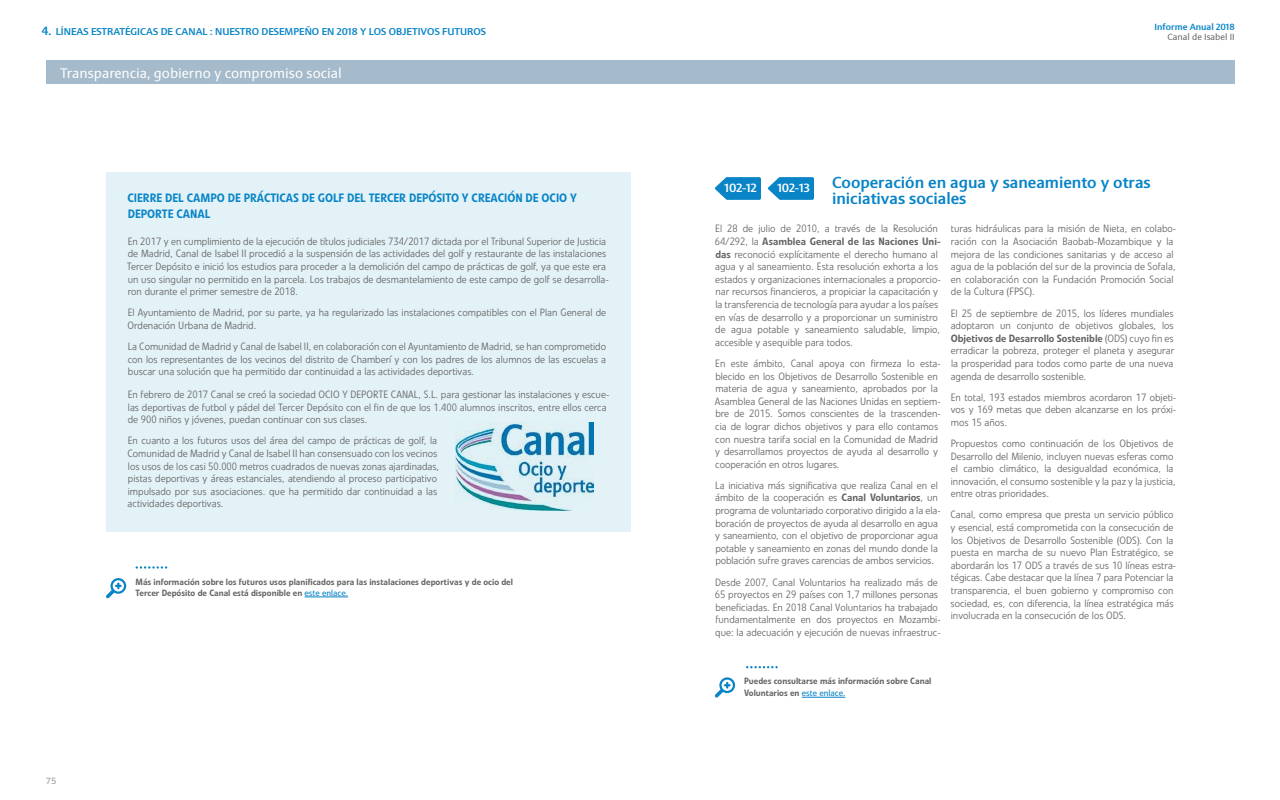
<style>
.page{position:relative;width:1280px;height:800px;background:#fff}
.page>*{position:absolute;margin:0;border:0;box-sizing:border-box;transform-origin:0 0}
.t1{font:500 16px/16px "Sinova Std";color:#0884c7}
.t2{font:14px "Sinova Std";color:#fff}
.t3{font:500 12px/16px "Linotype Veto";letter-spacing:-.005em;color:#0884c7}
.t4{font:500 12px "Sinova Std";letter-spacing:-.005em;color:#fff}
.t5{font:300 10.5px/12.6px "Linotype Veto";color:#646363}
.t6{font:500 10px "Sinova Std";color:#0884c7}
.t7{font:500 9px/11px "Linotype Veto";color:#646363}
.t8{font:500 9px "Sinova Std";color:#0884c7}
.t9{font:9px "Sinova Std";color:#646363}
.t10{font:600 9px "Neris";color:#aca9ac}
.s1{font-size:12px}
.s2{font-weight:400;color:#0884c7}
.s3{font-weight:500}
</style>
<div class="page">
<div style="left:106px;top:172px;width:524px;height:360px;background:#e2f2f7"></div>
<img style="left:455px;top:423px;width:139px;height:88px">
<hr style="left:305px;top:597px;width:43px;height:1px;background:#0884c7">
<svg style="left:106px;top:578px;width:20px;height:20px"></svg>
<svg style="left:715px;top:677px;width:20px;height:21px"></svg>
<hr style="left:802px;top:697px;width:43px;height:1px;background:#0884c7">
<div style="left:46px;top:61px;width:1189px;height:23px;background:#a5baca"></div>
<svg style="left:746px;top:666px;width:32px;height:2px"></svg>
<svg style="left:136px;top:566px;width:31px;height:3px"></svg>
<svg style="left:715px;top:177px;width:46px;height:23px"></svg>
<svg style="left:768px;top:177px;width:46px;height:23px"></svg>
<p class="t6" style="left:42px;top:26px;width:446px"><span class="s1">4.</span> LÍNEAS ESTRATÉGICAS DE CANAL : NUESTRO DESEMPEÑO EN 2018 Y LOS OBJETIVOS FUTUROS</p>
<p class="t8" style="left:1154px;top:21px;width:82px">Informe Anual 2018</p>
<p class="t9" style="left:1168px;top:32px;width:69px">Canal de Isabel II</p>
<h2 class="t2" style="left:60px;top:65px;width:283px">Transparencia, gobierno y compromiso social</h2>
<p class="t3" style="left:128px;top:190px;width:451px">CIERRE DEL CAMPO DE PRÁCTICAS DE GOLF DEL TERCER DEPÓSITO Y CREACIÓN DE OCIO Y<br>DEPORTE CANAL</p>
<p class="t5" style="left:127px;top:235px;width:484px">En 2017 y en cumplimiento de la ejecución de títulos judiciales 734/2017 dictada por el Tribunal Superior de Justicia de Madrid, Canal de Isabel II procedió a la suspensión de las actividades del golf y restaurante de las instalaciones Tercer Depósito e inició los estudios para proceder a la demolición del campo de prácticas de golf, ya que este era un uso singular no permitido en la parcela. Los trabajos de desmantelamiento de este campo de golf se desarrolla&shy;ron durante el primer semestre de 2018.</p>
<p class="t5" style="left:127px;top:306px;width:480px">El Ayuntamiento de Madrid, por su parte, ya ha regularizado las instalaciones compatibles con el Plan General de<br>Ordenación Urbana de Madrid.</p>
<p class="t5" style="left:128px;top:340px;width:480px;text-align:justify">La Comunidad de Madrid y Canal de Isabel II, en colaboración con el Ayuntamiento de Madrid, se han comprometido con los representantes de los vecinos del distrito de Chamberí y con los padres de los alumnos de las escuelas a buscar una solución que ha permitido dar continuidad a las actividades deportivas.</p>
<p class="t5" style="left:128px;top:388px;width:483px">En febrero de 2017 Canal se creó la sociedad OCIO Y DEPORTE CANAL, S.L. para gestionar las instalaciones y escue&shy;las deportivas de futbol y pádel del Tercer Depósito con el fin de que los 1.400 alumnos inscritos, entre ellos cerca de 900 niños y jóvenes, puedan continuar con sus clases.</p>
<p class="t5" style="left:127px;top:435px;width:313px">En cuanto a los futuros usos del área del campo de prácticas de golf, la Comunidad de Madrid y Canal de Isabel II han consensuado con los vecinos los usos de los casi 50.000 metros cuadrados de nuevas zonas ajardinadas, pistas deportivas y áreas estanciales, atendiendo al proceso participativo impulsado por sus asociaciones. que ha permitido dar continuidad a las actividades deportivas.</p>
<p class="t10" style="left:46px;top:774px;width:12px">75</p>
<p class="t7" style="left:136px;top:576px;width:379px">Más información sobre los futuros usos planificados para las instalaciones deportivas y de ocio del<br>Tercer Depósito de Canal está disponible en <span class="s2">este enlace.</span></p>
<p class="t4" style="left:725px;top:181px;width:33px">102-12</p>
<p class="t4" style="left:777px;top:181px;width:34px">102-13</p>
<h1 class="t1" style="left:832px;top:174px;width:320px">Cooperación en agua y saneamiento y otras iniciativas sociales</h1>
<p class="t5" style="left:715px;top:223px;width:228px">El 28 de julio de 2010, a través de la Resolución 64/292, la <span class="s3">Asamblea General de las Naciones Uni&shy;das</span> reconoció explícitamente el derecho humano al agua y al saneamiento. Esta resolución exhorta a los estados y organizaciones internacionales a proporcio&shy;nar recursos financieros, a propiciar la capacitación y la transferencia de tecnología para ayudar a los países en vías de desarrollo y a proporcionar un suministro de agua potable y saneamiento saludable, limpio, accesible y asequible para todos.</p>
<p class="t5" style="left:715px;top:357px;width:227px">En este ámbito, Canal apoya con firmeza lo esta&shy;blecido en los Objetivos de Desarrollo Sostenible en materia de agua y saneamiento, aprobados por la Asamblea General de las Naciones Unidas en septiem&shy;bre de 2015. Somos conscientes de la trascenden&shy;cia de lograr dichos objetivos y para ello contamos con nuestra tarifa social en la Comunidad de Madrid y desarrollamos proyectos de ayuda al desarrollo y cooperación en otros lugares.</p>
<p class="t5" style="left:715px;top:479px;width:227px">La iniciativa más significativa que realiza Canal en el ámbito de la cooperación es <span class="s3">Canal Voluntarios</span>, un programa de voluntariado corporativo dirigido a la ela&shy;boración de proyectos de ayuda al desarrollo en agua y saneamiento, con el objetivo de proporcionar agua potable y saneamiento en zonas del mundo donde la población sufre graves carencias de ambos servicios.</p>
<p class="t5" style="left:715px;top:576px;width:227px">Desde 2007, Canal Voluntarios ha realizado más de 65 proyectos en 29 países con 1,7 millones personas beneficiadas. En 2018 Canal Voluntarios ha trabajado fundamentalmente en dos proyectos en Mozambi&shy;que: la adecuación y ejecución de nuevas infraestruc-</p>
<p class="t5" style="left:951px;top:223px;width:227px">turas hidráulicas para la misión de Nieta, en colabo&shy;ración con la Asociación Baobab-Mozambique y la mejora de las condiciones sanitarias y de acceso al agua de la población del sur de la provincia de Sofala, en colaboración con la Fundación Promoción Social de la Cultura (FPSC).</p>
<p class="t5" style="left:951px;top:307px;width:225px;text-align:justify">El 25 de septiembre de 2015, los líderes mundiales adoptaron un conjunto de objetivos globales, los <span class="s3">Objetivos de Desarrollo Sostenible</span> (ODS) cuyo fin es erradicar la pobreza, proteger el planeta y asegurar la prosperidad para todos como parte de una nueva agenda de desarrollo sostenible.</p>
<p class="t5" style="left:951px;top:391px;width:227px;text-align:justify">En total, 193 estados miembros acordaron 17 objeti&shy;vos y 169 metas que deben alcanzarse en los próxi&shy;mos 15 años.</p>
<p class="t5" style="left:951px;top:437px;width:226px">Propuestos como continuación de los Objetivos de Desarrollo del Milenio, incluyen nuevas esferas como el cambio climático, la desigualdad económica, la innovación, el consumo sostenible y la paz y la justicia, entre otras prioridades.</p>
<p class="t5" style="left:951px;top:509px;width:227px">Canal, como empresa que presta un servicio público y esencial, está comprometida con la consecución de los Objetivos de Desarrollo Sostenible (ODS). Con la puesta en marcha de su nuevo Plan Estratégico, se abordarán los 17 ODS a través de sus 10 líneas estra&shy;tégicas. Cabe destacar que la línea 7 para Potenciar la transparencia, el buen gobierno y compromiso con sociedad, es, con diferencia, la línea estratégica más involucrada en la consecución de los ODS.</p>
<p class="t7" style="left:744px;top:675px;width:189px;line-height:12px">Puedes consultarse más información sobre Canal<br>Voluntarios en <span class="s2">este enlace.</span></p>
</div>
